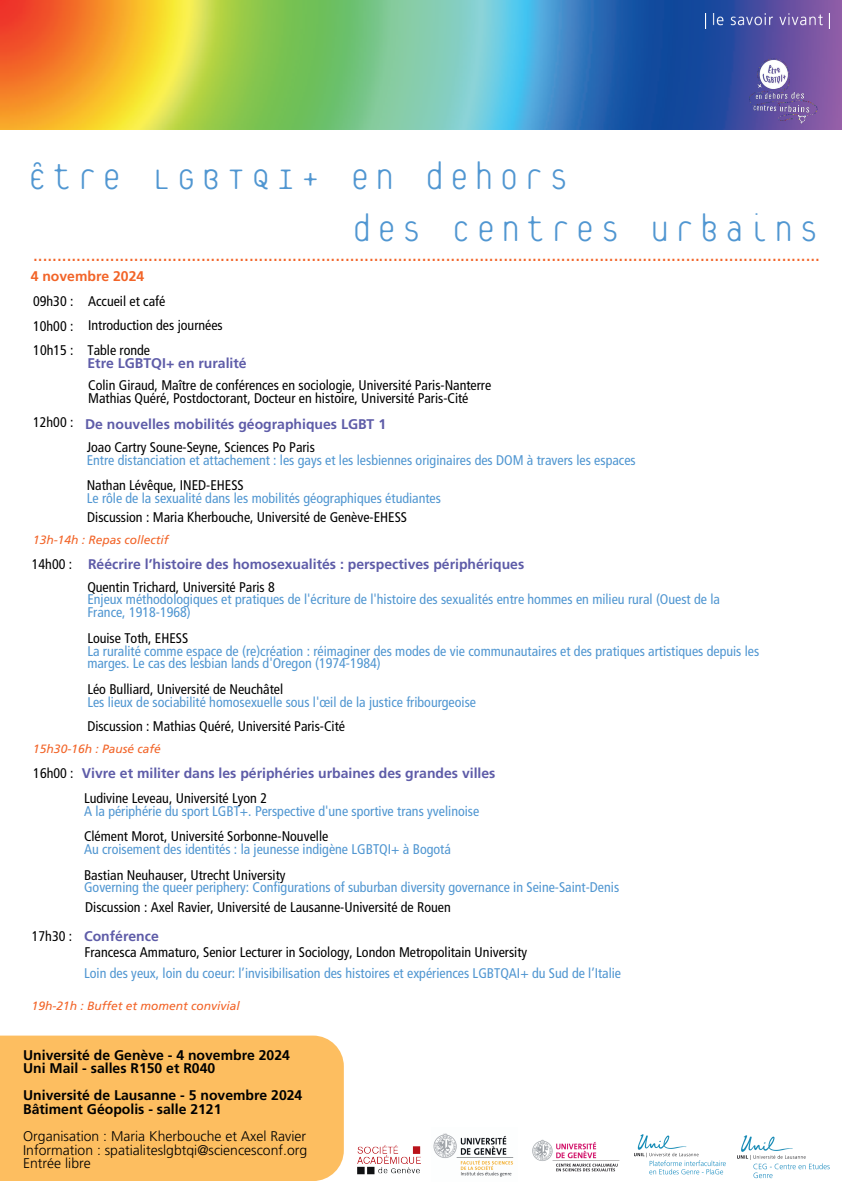
<style>
.page{position:relative;width:842px;height:1191px;background:#fff}
.page>*{position:absolute;margin:0;border:0;box-sizing:border-box;transform-origin:0 0}
.t1{font:100 42px "Platelet";letter-spacing:.13em;color:#5096d1}
.t2{font:condensed 20px "Frutiger LT Std";color:#f26428}
.t3{font:condensed 14px/12.8px "Frutiger LT Std";color:#5096d1}
.t4{font:condensed 14px/24.6px "Frutiger LT Std";color:#000}
.t5{font:700 14px "Frutiger LT Std";color:#5e5ca8}
.t6{font:700 14px/13.5px "Frutiger LT Std";color:#000}
.t7{font:300 14px/13.5px "Frutiger LT Std";color:#000;text-align:justify}
.t8{font:700 14px "Frutiger LT Std";color:#f26428}
.t9{font:italic 12px "Frutiger LT Std";color:#f26428}
.s1{font-weight:400;font-stretch:condensed;color:#000}
</style>
<div class="page">
<div style="left:0;top:1035px;width:344px;height:145px;background:#fdbe60"></div>
<img style="left:0;top:0;width:842px;height:129px">
<img style="left:357px;top:1145px;width:64px;height:30px">
<img style="left:433px;top:1133px;width:81px;height:44px">
<img style="left:737px;top:1135px;width:93px;height:44px">
<img style="left:635px;top:1134px;width:91px;height:41px">
<img style="left:532px;top:1139px;width:88px;height:33px">
<img style="left:705px;top:13px;width:124px;height:16px">
<img style="left:727px;top:59px;width:103px;height:65px">
<h1 class="t1" style="left:28px;top:160px;width:542px">Être LGBTQI+ en dehors</h1>
<h1 class="t1" style="left:352px;top:212px;width:468px">des centres urbains</h1>
<h2 class="t2" style="left:33px;top:242px;width:788px">....................................................................................................................................................................</h2>
<p class="t8" style="left:31px;top:268px;width:115px">4 novembre 2024</p>
<p class="t4" style="left:33px;top:289px;width:191px;text-indent:55px">Accueil et café<br>10h00 : Introduction des journées<br>10h15 : Table ronde</p>
<p class="t5" style="left:87px;top:355px;width:161px">Etre LGBTQI+ en ruralité</p>
<p class="t4" style="left:33px;top:289px;width:42px">09h30 :</p>
<p class="t4" style="left:88px;top:379px;width:405px;line-height:12.8px">Colin Giraud, Maître de conférences en sociologie, Université Paris-Nanterre<br>Mathias Quéré, Postdoctorant, Docteur en histoire, Université Paris-Cité</p>
<p class="t5" style="left:33px;top:415px;width:354px"><span class="s1">12h00 :</span> De nouvelles mobilités géographiques LGBT 1</p>
<p class="t4" style="left:87px;top:435px;width:230px">Joao Cartry Soune-Seyne, Sciences Po Paris</p>
<p class="t3" style="left:87px;top:453px;width:550px">Entre distanciation et attachement : les gays et les lesbiennes originaires des DOM à travers les espaces</p>
<p class="t4" style="left:87px;top:473px;width:159px">Nathan Lévêque, INED-EHESS</p>
<p class="t3" style="left:87px;top:492px;width:356px">Le rôle de la sexualité dans les mobilités géographiques étudiantes</p>
<p class="t4" style="left:87px;top:504px;width:321px">Discussion : Maria Kherbouche, Université de Genève-EHESS</p>
<p class="t9" style="left:33px;top:533px;width:137px">13h-14h : Repas collectif</p>
<p class="t5" style="left:32px;top:556px;width:494px"><span class="s1">14h00 :</span> Réécrire l’histoire des homosexualités : perspectives périphériques</p>
<p class="t4" style="left:87px;top:574px;width:189px">Quentin Trichard, Université Paris 8</p>
<p class="t3" style="left:87px;top:593px;width:634px">Enjeux méthodologiques et pratiques de l'écriture de l'histoire des sexualités entre hommes en milieu rural (Ouest de la<br>France, 1918-1968)</p>
<p class="t4" style="left:87px;top:625px;width:103px">Louise Toth, EHESS</p>
<p class="t3" style="left:87px;top:644px;width:673px">La ruralité comme espace de (re)création : réimaginer des modes de vie communautaires et des pratiques artistiques depuis les marges. Le cas des lesbian lands d'Oregon (1974-1984)</p>
<p class="t4" style="left:87px;top:676px;width:197px">Léo Bulliard, Université de Neuchâtel</p>
<p class="t3" style="left:87px;top:695px;width:390px">Les lieux de sociabilité homosexuelle sous l'œil de la justice fribourgeoise</p>
<p class="t4" style="left:87px;top:713px;width:259px">Discussion : Mathias Quéré, Université Paris-Cité</p>
<p class="t9" style="left:33px;top:741px;width:129px">15h30-16h : Pausé café</p>
<p class="t5" style="left:33px;top:765px;width:464px"><span class="s1">16h00 :</span> Vivre et militer dans les périphéries urbaines des grandes villes</p>
<p class="t4" style="left:32px;top:923px;width:42px">17h30 :</p>
<p class="t4" style="left:84px;top:785px;width:185px">Ludivine Leveau, Université Lyon 2</p>
<p class="t3" style="left:84px;top:804px;width:397px">A la périphérie du sport LGBT+. Perspective d'une sportive trans yvelinoise</p>
<p class="t4" style="left:84px;top:824px;width:246px">Clément Morot, Université Sorbonne-Nouvelle</p>
<p class="t3" style="left:84px;top:842px;width:368px">Au croisement des identités : la jeunesse indigène LGBTQI+ à Bogotá</p>
<p class="t4" style="left:84px;top:862px;width:203px">Bastian Neuhauser, Utrecht University</p>
<p class="t3" style="left:84px;top:881px;width:537px">Governing the queer periphery: Configurations of suburban diversity governance in Seine-Saint-Denis</p>
<p class="t4" style="left:85px;top:895px;width:367px">Discussion : Axel Ravier, Université de Lausanne-Université de Rouen</p>
<p class="t5" style="left:84px;top:927px;width:76px">Conférence</p>
<p class="t4" style="left:85px;top:940px;width:444px">Francesca Ammaturo, Senior Lecturer in Sociology, London Metropolitain University</p>
<p class="t3" style="left:84px;top:966px;width:538px">Loin des yeux, loin du coeur: l’invisibilisation des histoires et expériences LGBTQAI+ du Sud de l’Italie</p>
<p class="t9" style="left:32px;top:998px;width:210px">19h-21h : Buffet et moment convivial</p>
<p class="t6" style="left:23px;top:1048px;width:268px">Université de Genève - 4 novembre 2024<br>Uni Mail - salles R150 et R040</p>
<p class="t6" style="left:23px;top:1088px;width:281px">Université de Lausanne - 5 novembre 2024<br>Bâtiment Géopolis - salle 2121</p>
<p class="t7" style="left:23px;top:1129px;width:286px">Organisation : Maria Kherbouche et Axel Ravier Information : spatialiteslgbtqi@sciencesconf.org Entrée libre</p>
</div>
